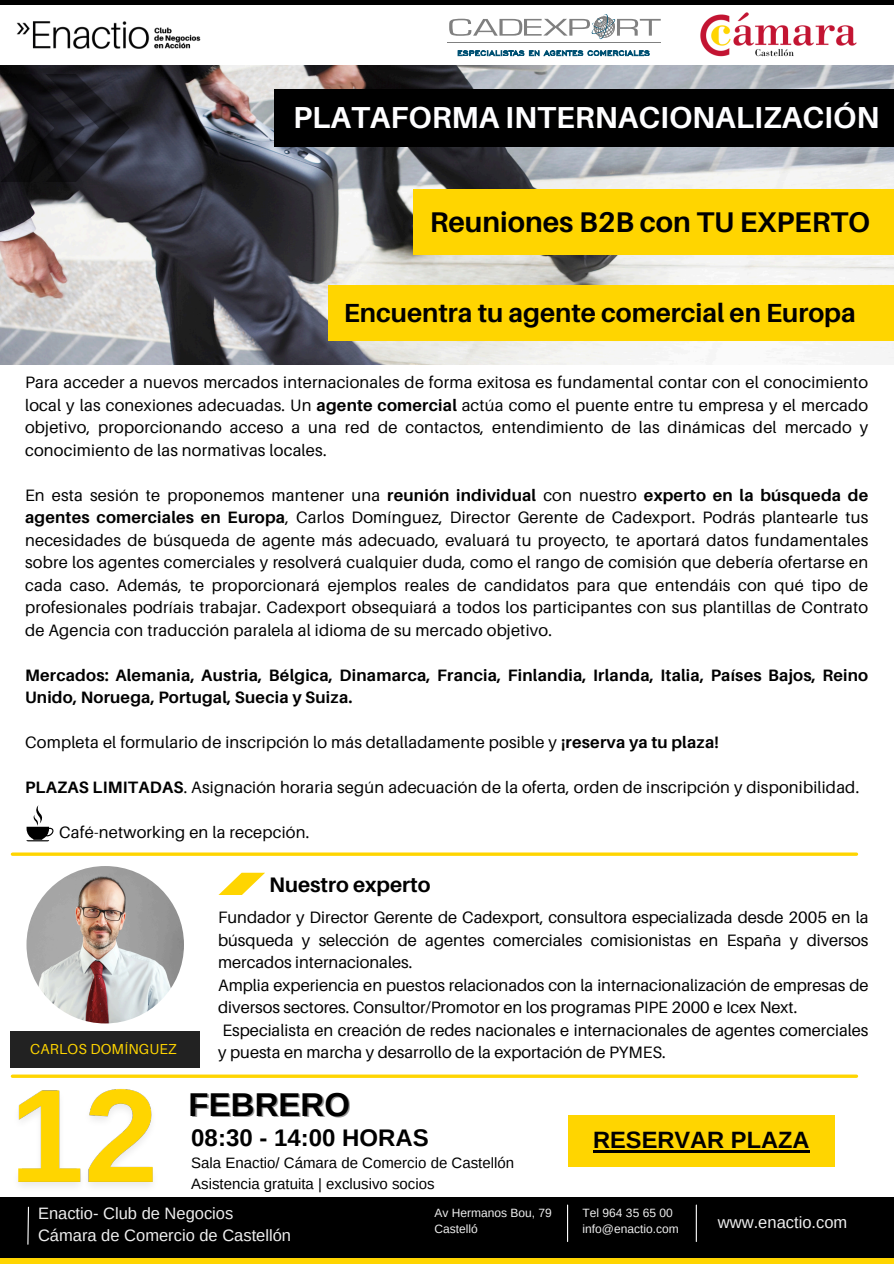
<style>
.page{position:relative;width:894px;height:1264px;background:#fff}
.page>*{position:absolute;margin:0;border:0;box-sizing:border-box;transform-origin:0 0}
.t1{font:700 33px "Arimo";color:#000}
.t2{font:700 30.3px "Aileron";color:#fefeff}
.t3{font:700 28.5px "Aileron";color:#000}
.t4{font:700 26.25px "Aileron";color:#000}
.t5{font:700 24px "Arimo";color:#000}
.t6{font:700 23.55px "Arimo";color:#000}
.t7{font:700 21px "Aileron";color:#000}
.t8{font:16.5px/22.5px "Aileron";color:#000;text-align:justify}
.t9{font:700 16.5px/22.5px "Aileron";letter-spacing:.015em;color:#000}
.t10{font:16.5px/22.5px "Arimo";color:#eee}
.t11{font:15px/20.2px "Arimo";color:#000}
.t12{font:14.4px "Aileron";letter-spacing:.015em;color:#ffd500}
.t13{font:12px "Arimo";color:#eee}
.s1{font-weight:700}
</style>
<div class="page">
<div style="left:0;top:1257px;width:893px;height:6px;background:#ffd500"></div>
<img style="left:0;top:65px;width:893px;height:300px">
<img style="left:700px;top:12px;width:157px;height:45px">
<div style="left:0;top:0;width:893px;height:5px;background:#000"></div>
<div style="left:0;top:1196px;width:893px;height:61px;background:#000"></div>
<svg style="left:27px;top:1210px;width:2px;height:35px"></svg>
<hr style="left:567px;top:1204px;width:1px;height:37px;background:#fff">
<hr style="left:695px;top:1204px;width:1px;height:37px;background:#fff">
<div style="left:11px;top:1030px;width:189px;height:37px;background:#222"></div>
<img style="left:26px;top:866px;width:158px;height:157px;border-radius:50%">
<div style="left:568px;top:1114px;width:266px;height:52px;background:#ffd500"></div>
<hr style="left:593px;top:1150px;width:216px;height:2px;background:#000">
<img style="left:16px;top:21px;width:185px;height:28px">
<hr style="left:12px;top:1074px;width:844px;height:3px;background:#ffd500">
<div style="left:274px;top:89px;width:619px;height:58px;background:#000"></div>
<svg style="left:0;top:74px;width:130px;height:108px"></svg>
<svg style="left:26px;top:805px;width:27px;height:36px"></svg>
<div style="left:413px;top:189px;width:480px;height:66px;background:#ffd500"></div>
<svg style="left:218px;top:872px;width:47px;height:23px"></svg>
<hr style="left:446px;top:42px;width:214px;height:1px;background:#808080">
<svg style="left:449px;top:14px;width:211px;height:25px"></svg>
<svg style="left:458px;top:51px;width:191px;height:5px"></svg>
<hr style="left:12px;top:852px;width:844px;height:3px;background:#ffd500">
<div style="left:328px;top:285px;width:565px;height:55px;background:#ffd500"></div>
<img style="left:7px;top:1061px;width:158px;height:149px">
<p class="t2" style="left:293px;top:98px;width:587px">PLATAFORMA INTERNACIONALIZACIÓN</p>
<h6 class="t3" style="left:429px;top:205px;width:441px">Reuniones B2B con TU EXPERTO</h6>
<h5 class="t4" style="left:344px;top:296px;width:513px">Encuentra tu agente comercial en Europa</h5>
<p class="t8" style="left:25px;top:371px;width:844px">Para acceder a nuevos mercados internacionales de forma exitosa es fundamental contar con el conocimiento local y las conexiones adecuadas. Un <span class="s1">agente comercial</span> actúa como el puente entre tu empresa y el mercado objetivo, proporcionando acceso a una red de contactos, entendimiento de las dinámicas del mercado y conocimiento de las normativas locales.</p>
<p class="t8" style="left:25px;top:483px;width:844px">En esta sesión te proponemos mantener una <span class="s1">reunión individual</span> con nuestro <span class="s1">experto en la búsqueda de agentes comerciales en Europa</span>, Carlos Domínguez, Director Gerente de Cadexport. Podrás plantearle tus necesidades de búsqueda de agente más adecuado, evaluará tu proyecto, te aportará datos fundamentales sobre los agentes comerciales y resolverá cualquier duda, como el rango de comisión que debería ofertarse en cada caso. Además, te proporcionará ejemplos reales de candidatos para que entendáis con qué tipo de profesionales podríais trabajar. Cadexport obsequiará a todos los participantes con sus plantillas de Contrato de Agencia con traducción paralela al idioma de su mercado objetivo.</p>
<h1 class="t9" style="left:25px;top:663px;width:844px">Mercados: Alemania, Austria, Bélgica, Dinamarca, Francia, Finlandia, Irlanda, Italia, Países Bajos, Reino<br>Unido, Noruega, Portugal, Suecia y Suiza.</h1>
<h2 class="t8" style="left:25px;top:731px;width:695px">Completa el formulario de inscripción lo más detalladamente posible y <span class="s1">¡reserva ya tu plaza!</span></h2>
<h2 class="t8" style="left:25px;top:776px;width:835px"><span class="s1">PLAZAS LIMITADAS</span>. Asignación horaria según adecuación de la oferta, orden de inscripción y disponibilidad.</h2>
<h6 class="t8" style="left:59px;top:821px;width:252px">Café-networking en la recepción.</h6>
<p class="t12" style="left:30px;top:1040px;width:148px">CARLOS DOMÍNGUEZ</p>
<h1 class="t7" style="left:269px;top:871px;width:163px">Nuestro experto</h1>
<h3 class="t8" style="left:218px;top:905px;width:651px;text-align:left">Fundador y Director Gerente de Cadexport, consultora especializada desde 2005 en la búsqueda y selección de agentes comerciales comisionistas en España y diversos mercados internacionales.<br>Amplia experiencia en puestos relacionados con la internacionalización de empresas de diversos sectores. Consultor/Promotor en los programas PIPE 2000 e Icex Next.<br>Especialista en creación de redes nacionales e internacionales de agentes comerciales y puesta en marcha y desarrollo de la exportación de PYMES.</h3>
<h6 class="t1" style="left:188px;top:1085px;width:163px">FEBRERO</h6>
<h4 class="t5" style="left:191px;top:1124px;width:239px">08:30 - 14:00 HORAS</h4>
<p class="t11" style="left:191px;top:1153px;width:324px">Sala Enactio/ Cámara de Comercio de Castellón<br>Asistencia gratuita | exclusivo socios</p>
<p class="t6" style="left:593px;top:1126px;width:218px">RESERVAR PLAZA</p>
<h6 class="t10" style="left:38px;top:1201px;width:254px">Enactio- Club de Negocios<br>Cámara de Comercio de Castellón</h6>
<h6 class="t13" style="left:434px;top:1206px;width:119px">Av Hermanos Bou, 79</h6>
<h6 class="t13" style="left:434px;top:1222px;width:45px">Castelló</h6>
<p class="t13" style="left:582px;top:1206px;width:92px">Tel 964 35 65 00</p>
<p class="t13" style="left:582px;top:1222px;width:98px">info@enactio.com</p>
<p class="t10" style="left:717px;top:1210px;width:131px">www.enactio.com</p>
</div>
